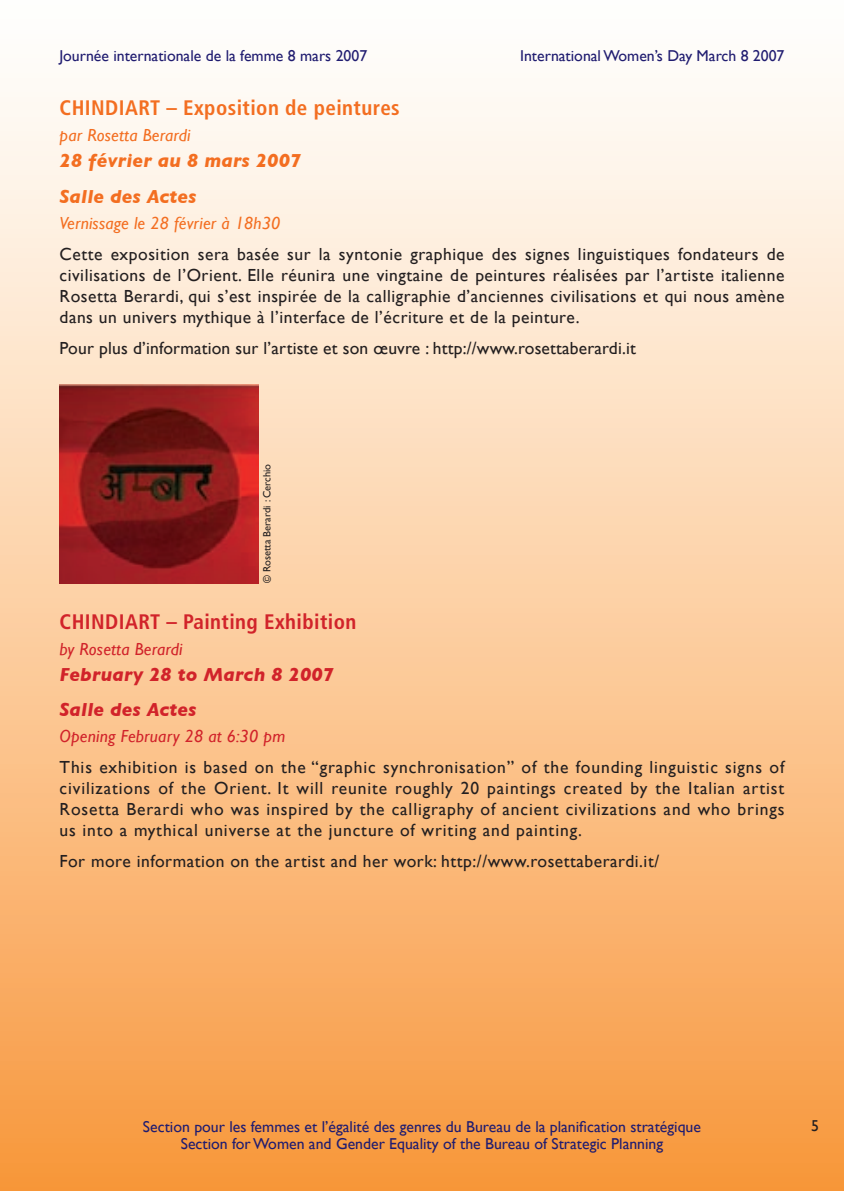
<style>
.page{position:relative;width:844px;height:1191px;background:#fff}
.page>*{position:absolute;margin:0;border:0;box-sizing:border-box;transform-origin:0 0}
.t1{font:700 condensed 21px "Frutiger";letter-spacing:.02em;color:#f36e21}
.t2{font:700 condensed 21px "Frutiger";letter-spacing:.02em;color:#d1232a}
.t3{font:italic 700 19.25px/35.9px "Gill Sans";letter-spacing:.01em;color:#d1232a}
.t4{font:italic 700 19.25px/35.9px "Gill Sans";letter-spacing:.01em;color:#f36e21}
.t5{font:17.5px/21px "Gill Sans";letter-spacing:.03em;color:#231f20;text-align:justify}
.t6{font:17.5px "Gill Sans";letter-spacing:.01em;color:#231f20}
.t7{font:italic 17.5px "Gill Sans";letter-spacing:.01em;color:#f36e21}
.t8{font:italic 17.5px "Gill Sans";letter-spacing:.01em;color:#d1232a}
.t9{font:15.75px/17.5px "Gill Sans";color:#201c70;text-align:center}
.t10{font:15.75px "Gill Sans";color:#231f20}
.t11{font:10.5px "Gill Sans";color:#231f20}
</style>
<div class="page">
<div style="left:0;top:0;width:843px;height:1191px;background:linear-gradient(to bottom,#fff,#f99a40)"></div>
<svg style="left:0;top:1px;width:1px;height:530px"></svg>
<svg style="left:0;top:531px;width:1px;height:658px"></svg>
<img style="left:60px;top:384px;width:198px;height:199px">
<p class="t9" style="left:60px;top:46px;width:309px">Journée internationale de la femme 8 mars 2007</p>
<p class="t9" style="left:520px;top:46px;width:266px">International Women’s Day March 8 2007</p>
<p class="t1" style="left:60px;top:99px;width:341px">CHINDIART – Exposition de peintures</p>
<p class="t7" style="left:60px;top:125px;width:132px">par Rosetta Berardi</p>
<p class="t4" style="left:60px;top:142px;width:243px">28 février au 8 mars 2007<br>Salle des Actes</p>
<p class="t7" style="left:60px;top:213px;width:222px">Vernissage le 28 février à 18h30</p>
<p class="t5" style="left:60px;top:243px;width:726px">Cette exposition sera basée sur la syntonie graphique des signes linguistiques fondateurs de civilisations de l’Orient. Elle réunira une vingtaine de peintures réalisées par l’artiste italienne Rosetta Berardi, qui s’est inspirée de la calligraphie d’anciennes civilisations et qui nous amène dans un univers mythique à l’interface de l’écriture et de la peinture.</p>
<p class="t6" style="left:60px;top:338px;width:577px">Pour plus d’information sur l’artiste et son œuvre : http://www.rosettaberardi.it</p>
<p class="t11" style="left:261px;top:583px;width:120px;rotate:-90deg">© Rosetta Berardi : Cerchio</p>
<p class="t2" style="left:60px;top:613px;width:298px">CHINDIART – Painting Exhibition</p>
<p class="t8" style="left:60px;top:638px;width:124px">by Rosetta Berardi</p>
<p class="t3" style="left:60px;top:656px;width:276px">February 28 to March 8 2007<br>Salle des Actes</p>
<p class="t8" style="left:60px;top:726px;width:227px">Opening February 28 at 6:30 pm</p>
<p class="t5" style="left:60px;top:757px;width:726px">This exhibition is based on the “graphic synchronisation” of the founding linguistic signs of civilizations of the Orient. It will reunite roughly 20 paintings created by the Italian artist Rosetta Berardi who was inspired by the calligraphy of ancient civilizations and who brings us into a mythical universe at the juncture of writing and painting.</p>
<p class="t5" style="left:60px;top:850px;width:601px">For more information on the artist and her work: http://www.rosettaberardi.it/</p>
<p class="t9" style="left:143px;top:1117px;width:559px">Section pour les femmes et l’égalité des genres du Bureau de la planification stratégique<br>Section for Women and Gender Equality of the Bureau of Strategic Planning</p>
<p class="t10" style="left:811px;top:1117px;width:9px">5</p>
</div>
